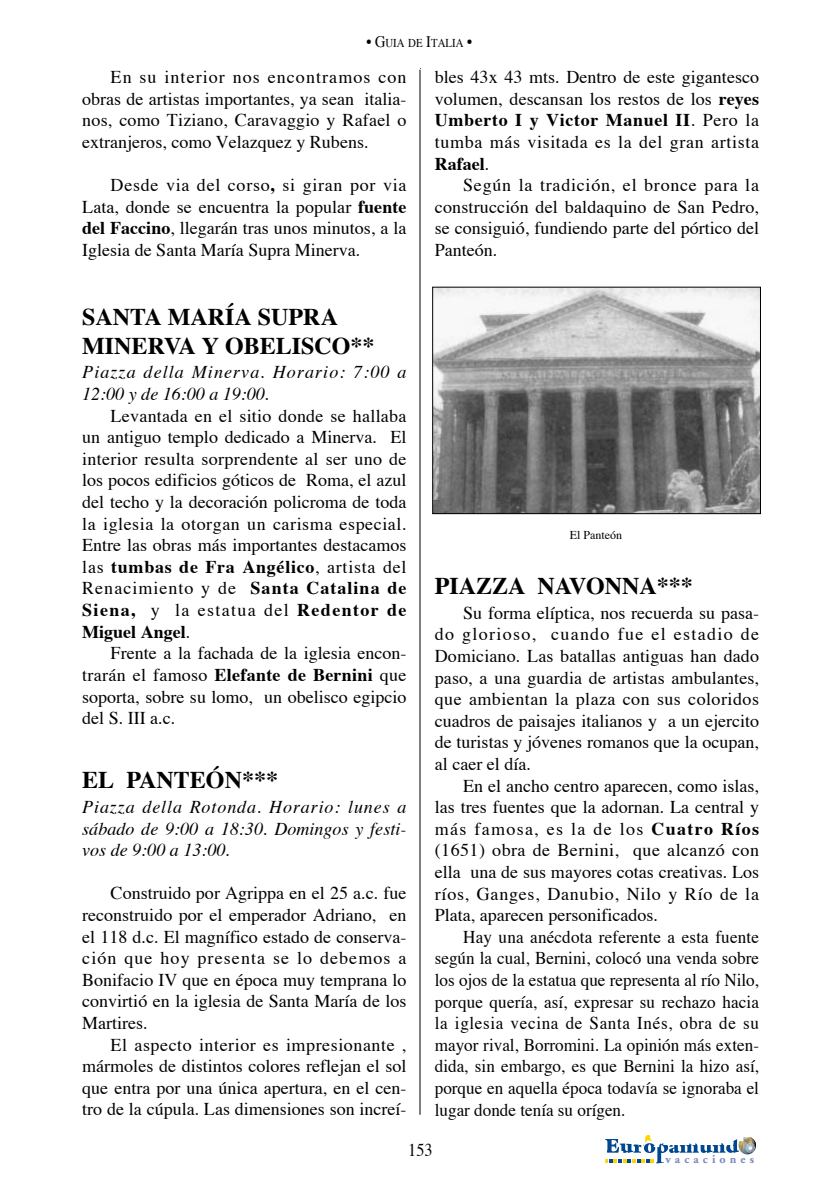
<style>
.page{position:relative;width:840px;height:1191px;background:#fff}
.page>*{position:absolute;margin:0;border:0;box-sizing:border-box;transform-origin:0 0}
.t1{font:700 24px/28.8px "Times";color:#000}
.t2{font:18px/21.6px "Times";color:#000;text-align:justify}
.t3{font:18px/21.6px "Times";color:#000;text-align:justify;scale:.95 1}
.t4{font:italic 18px/21.6px "Times";letter-spacing:.05em;color:#000}
.t5{font:18px "Times";color:#000;scale:.9 1}
.t6{font:700 12.2px "Adobe Garamond";letter-spacing:.34em;color:#7989bb}
.t7{font:12px "Times";color:#000;scale:.9 1}
.t8{font:12px "Times";color:#000}
.s1{font-size:16px}
.s2{font-weight:700}
</style>
<div class="page">
<hr style="left:420px;top:68px;width:1px;height:1056px;background:#000">
<svg style="left:605px;top:1135px;width:132px;height:28px"></svg>
<img style="left:737px;top:1137px;width:18px;height:17px">
<div style="left:80px;top:69px;width:680px;height:1055px;background:#fff"></div>
<img style="left:434px;top:289px;width:324px;height:223px">
<div style="left:432px;top:287px;width:328px;height:227px;border:1px solid #000"></div>
<hr style="left:419px;top:70px;width:1px;height:1044px;background:#000">
<p class="t7" style="left:366px;top:38px;width:119px"><span class="s1">• G</span>UIA DE <span class="s1">I</span>TALIA <span class="s1">•</span></p>
<p class="t2" style="left:82px;top:68px;width:325px;text-indent:28px">En su interior nos encontramos con obras de artistas importantes, ya sean italia&shy;nos, como Tiziano, Caravaggio y Rafael o extranjeros, como Velazquez y Rubens.</p>
<p class="t2" style="left:82px;top:176px;width:325px;text-indent:28px">Desde via del corso<span class="s2">,</span> si giran por via Lata, donde se encuentra la popular <span class="s2">fuente del Faccino</span>, llegarán tras unos minutos, a la Iglesia de Santa María Supra Minerva.</p>
<h1 class="t1" style="left:82px;top:304px;width:294px">SANTA MARÍA SUPRA<br>MINERVA Y OBELISCO**</h1>
<p class="t4" style="left:82px;top:363px;width:325px">Piazza della Minerva. Horario: 7:00 a<br>12:00 y de 16:00 a 19:00.</p>
<p class="t2" style="left:82px;top:406px;width:325px;text-indent:28px">Levantada en el sitio donde se hallaba un antiguo templo dedicado a Minerva. El interior resulta sorprendente al ser uno de los pocos edificios góticos de Roma, el azul del techo y la decoración policroma de toda la iglesia la otorgan un carisma especial.<br>Entre las obras más importantes destacamos las <span class="s2">tumbas de Fra Angélico</span>, artista del Renacimiento y de <span class="s2">Santa Catalina de Siena,</span> y la estatua del <span class="s2">Redentor de Miguel Angel</span>.</p>
<p class="t2" style="left:82px;top:644px;width:325px;text-indent:28px">Frente a la fachada de la iglesia encon&shy;trarán el famoso <span class="s2">Elefante de Bernini</span> que soporta, sobre su lomo, un obelisco egipcio del S. III a.c.</p>
<h1 class="t1" style="left:82px;top:768px;width:197px">EL PANTEÓN***</h1>
<p class="t4" style="left:82px;top:797px;width:325px;text-align:justify">Piazza della Rotonda. Horario: lunes a sábado de 9:00 a 18:30. Domingos y festi&shy;vos de 9:00 a 13:00.</p>
<p class="t2" style="left:82px;top:884px;width:325px;text-indent:28px">Construido por Agrippa en el 25 a.c. fue reconstruido por el emperador Adriano, en el 118 d.c. El magnífico estado de conserva&shy;ción que hoy presenta se lo debemos a Bonifacio IV que en época muy temprana lo convirtió en la iglesia de Santa María de los Martires.</p>
<p class="t2" style="left:82px;top:1035px;width:325px;text-indent:28px">El aspecto interior es impresionante , mármoles de distintos colores reflejan el sol que entra por una única apertura, en el cen&shy;tro de la cúpula. Las dimensiones son increí-</p>
<p class="t2" style="left:434px;top:68px;width:325px">bles 43x 43 mts. Dentro de este gigantesco volumen, descansan los restos de los <span class="s2">reyes Umberto I y Victor Manuel II</span>. Pero la tumba más visitada es la del gran artista <span class="s2">Rafael</span>.</p>
<p class="t2" style="left:434px;top:176px;width:325px;text-indent:28px">Según la tradición, el bronce para la construcción del baldaquino de San Pedro, se consiguió, fundiendo parte del pórtico del Panteón.</p>
<p class="t8" style="left:569px;top:530px;width:54px">El Panteón</p>
<h1 class="t1" style="left:434px;top:573px;width:259px">PIAZZA NAVONNA***</h1>
<p class="t2" style="left:434px;top:603px;width:325px;text-indent:28px">Su forma elíptica, nos recuerda su pasa&shy;do glorioso, cuando fue el estadio de Domiciano. Las batallas antiguas han dado paso, a una guardia de artistas ambulantes, que ambientan la plaza con sus coloridos cuadros de paisajes italianos y a un ejercito de turistas y jóvenes romanos que la ocupan, al caer el día.</p>
<p class="t2" style="left:434px;top:776px;width:325px;text-indent:28px">En el ancho centro aparecen, como islas, las tres fuentes que la adornan. La central y más famosa, es la de los <span class="s2">Cuatro Ríos </span>(1651) obra de Bernini, que alcanzó con ella una de sus mayores cotas creativas. Los ríos, Ganges, Danubio, Nilo y Río de la Plata, aparecen personificados.</p>
<p class="t3" style="left:434px;top:927px;width:342px;text-indent:28px">Hay una anécdota referente a esta fuente según la cual, Bernini, colocó una venda sobre los ojos de la estatua que representa al río Nilo, porque quería, así, expresar su rechazo hacia la iglesia vecina de Santa Inés, obra de su mayor rival, Borromini. La opinión más exten&shy;dida, sin embargo, es que Bernini la hizo así, porque en aquella época todavía se ignoraba el lugar donde tenía su orígen.</p>
<p class="t5" style="left:408px;top:1142px;width:28px">153</p>
<p class="t6" style="left:665px;top:1153px;width:90px">vacaciones</p>
</div>
